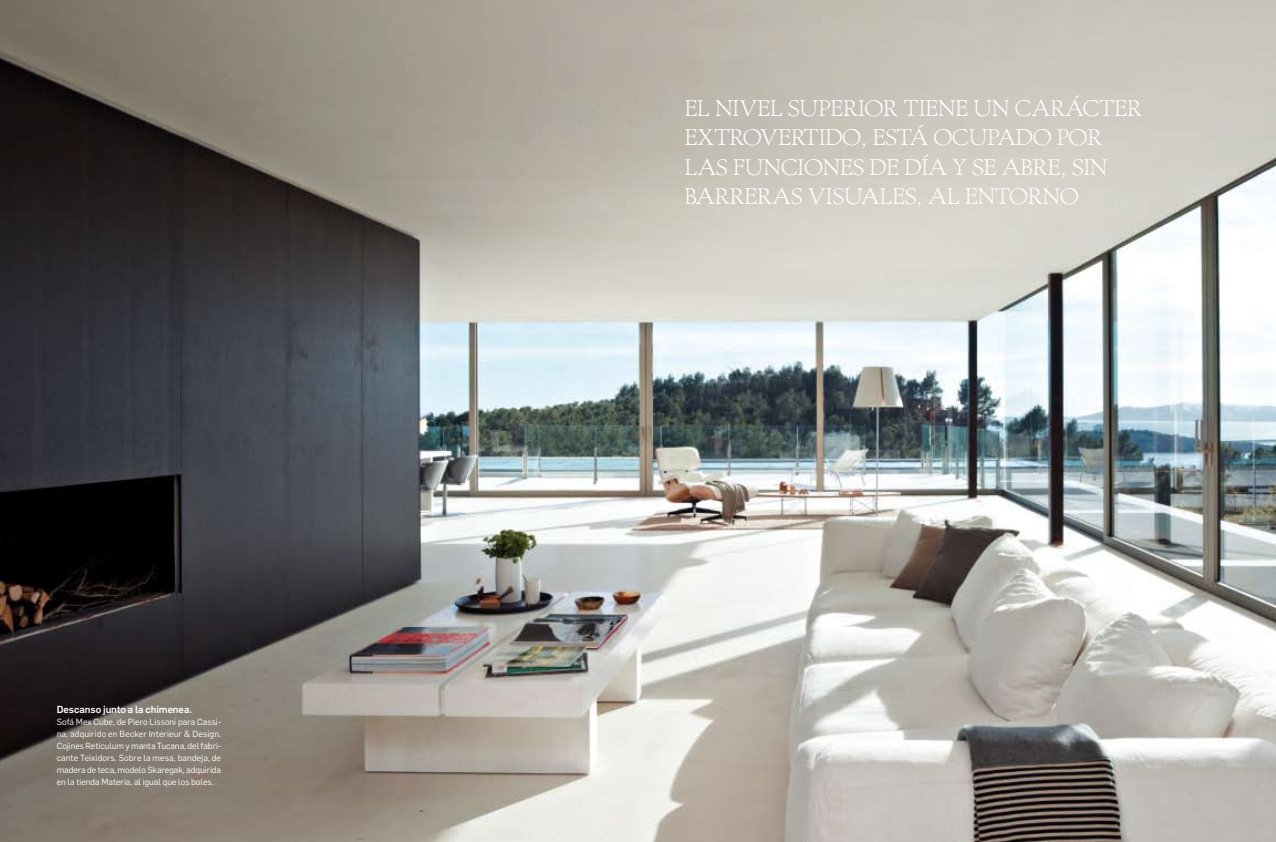
<style>
.page{position:relative;width:1276px;height:842px;background:#fff}
.page>*{position:absolute;margin:0;border:0;box-sizing:border-box;transform-origin:0 0}
.t1{font:300 26.9px "RTF Amethyst";color:#fff}
.t2{font:500 10px "Flama Basic";color:#fff}
.t3{font:8.8px/12px "Flama Basic";color:#fff;text-align:justify}
</style>
<div class="page">
<img style="left:0;top:0;width:1276px;height:842px">
<p class="t2" style="left:57px;top:703px;width:137px">Descanso junto a la chimenea.</p>
<p class="t3" style="left:57px;top:716px;width:166px">Sofá Mex Cube, de Piero Lissoni para Cassi&shy;na, adquirido en Becker Interieur &amp; Design.<br>Cojines Reticulum y manta Tucana, del fabri&shy;cante Teixidors. Sobre la mesa, bandeja, de madera de teca, modelo Skaregak, adquirida en la tienda Materia, al igual que los boles.</p>
<h1 class="t1" style="left:684px;top:92px;width:46px">EL NIVE</h1>
<h1 class="t1" style="left:770px;top:92px;width:33px">L SUPERIOR</h1>
<h1 class="t1" style="left:903px;top:92px;width:14px">TIENE</h1>
<h1 class="t1" style="left:973px;top:92px;width:59px">UN CARÁCTER</h1>
<h1 class="t1" style="left:684px;top:121px;width:16px">EXTROVERTIDO</h1>
<h1 class="t1" style="left:861px;top:121px;width:27px">, ESTÁ</h1>
<h1 class="t1" style="left:933px;top:121px;width:18px">OCUPADO</h1>
<h1 class="t1" style="left:1057px;top:121px;width:16px">POR</h1>
<h1 class="t1" style="left:685px;top:151px;width:64px">LAS FUNCIONES</h1>
<h1 class="t1" style="left:869px;top:151px;width:51px">DE DÍA</h1>
<h1 class="t1" style="left:952px;top:151px;width:132px">Y SE ABRE, SIN</h1>
<h1 class="t1" style="left:685px;top:180px;width:16px">BARRERAS</h1>
<h1 class="t1" style="left:807px;top:180px;width:16px">VISUA</h1>
<h1 class="t1" style="left:880px;top:180px;width:103px">LES, AL ENTORNO</h1>
</div>
